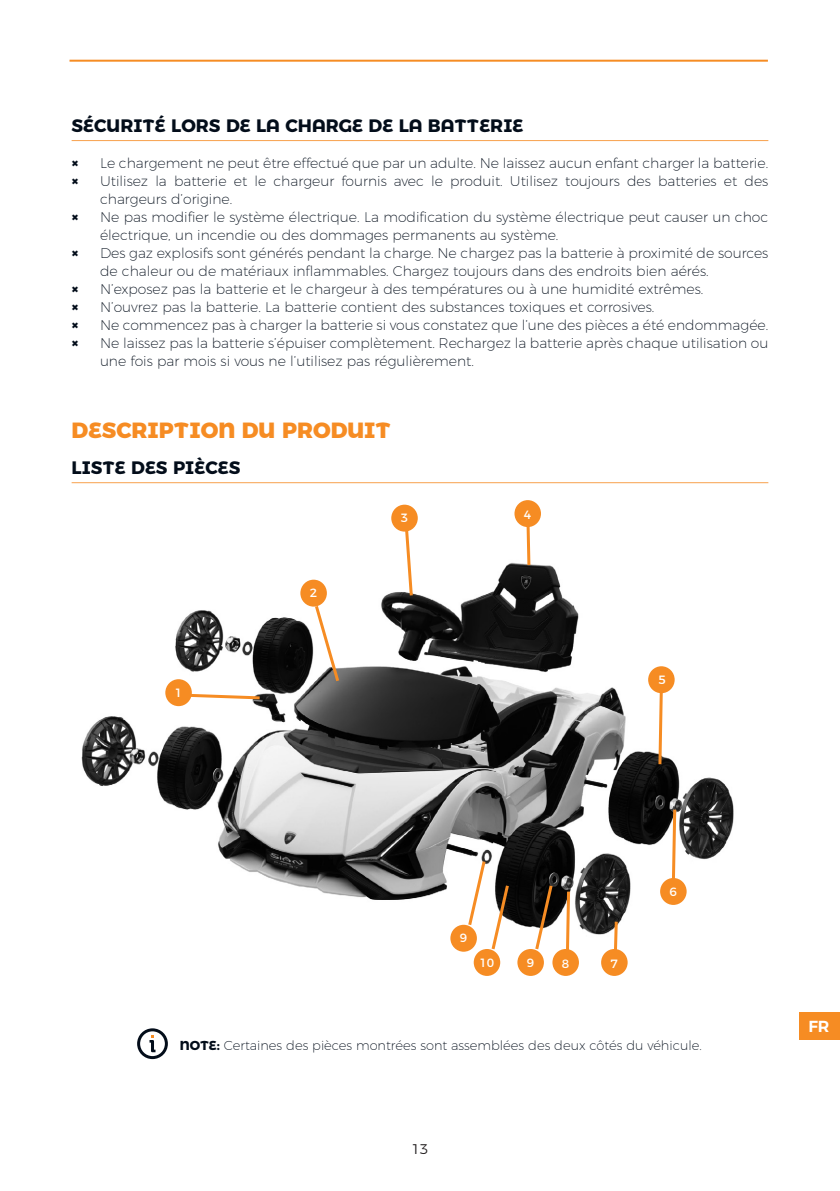
<style>
.page{position:relative;width:840px;height:1191px;background:#fff}
.page>*{position:absolute;margin:0;border:0;box-sizing:border-box;transform-origin:0 0}
.TITOL_PRINCIPAL_FR{font:800 22px "Montserrat Alternates";color:#f68c23}
.TITOL_2_ES{font:700 18px "Montserrat Alternates";color:#030d1a}
.t1{font:600 16px "Montserrat";color:#fff}
.t2{font:200 14px/18px "Montserrat";color:#030d1a}
.t3{font:900 14px "Montserrat";color:#030d1a}
.t4{font:300 14px "Montserrat Alternates";color:#231f20}
.interior_dins_titol{font:200 13px "Montserrat";color:#030d1a}
.Interior{font:12px "Montserrat";color:#fff}
.s1{font-family:"Montserrat Alternates";font-weight:700}
</style>
<div class="page">
<div style="left:798px;top:1012px;width:41px;height:27px;background:#f68c23"></div>
<hr style="left:69px;top:60px;width:698px;height:2px;background:#f68c23">
<hr style="left:72px;top:140px;width:696px;height:1px;background:#f8a14c">
<hr style="left:72px;top:482px;width:696px;height:1px;background:#f8a14c">
<div style="left:137px;top:1028px;width:31px;height:31px;border:3px solid #030d1a;border-radius:50%"></div>
<svg style="left:149px;top:1035px;width:6px;height:17px"></svg>
<img style="left:81px;top:562px;width:653px;height:373px">
<svg style="left:189px;top:692px;width:73px;height:9px"></svg>
<svg style="left:312px;top:602px;width:29px;height:82px"></svg>
<svg style="left:402px;top:527px;width:12px;height:71px"></svg>
<svg style="left:656px;top:692px;width:8px;height:75px"></svg>
<svg style="left:670px;top:806px;width:7px;height:73px"></svg>
<svg style="left:611px;top:918px;width:8px;height:58px"></svg>
<svg style="left:533px;top:882px;width:21px;height:70px"></svg>
<svg style="left:466px;top:858px;width:44px;height:94px"></svg>
<svg style="left:563px;top:888px;width:8px;height:62px"></svg>
<svg style="left:524px;top:527px;width:7px;height:41px"></svg>
<div style="left:165px;top:679px;width:27px;height:27px;background:#f68c23;border-radius:50%"></div>
<div style="left:300px;top:579px;width:27px;height:27px;background:#f68c23;border-radius:50%"></div>
<div style="left:391px;top:504px;width:26px;height:27px;background:#f68c23;border-radius:50%"></div>
<div style="left:514px;top:500px;width:26px;height:27px;background:#f68c23;border-radius:50%"></div>
<div style="left:647px;top:666px;width:27px;height:27px;background:#f68c23;border-radius:50%"></div>
<div style="left:659px;top:878px;width:27px;height:27px;background:#f68c23;border-radius:50%"></div>
<div style="left:600px;top:949px;width:27px;height:27px;background:#f68c23;border-radius:50%"></div>
<div style="left:552px;top:949px;width:26px;height:27px;background:#f68c23;border-radius:50%"></div>
<div style="left:517px;top:949px;width:26px;height:27px;background:#f68c23;border-radius:50%"></div>
<div style="left:450px;top:924px;width:26px;height:27px;background:#f68c23;border-radius:50%"></div>
<div style="left:473px;top:949px;width:27px;height:27px;background:#f68c23;border-radius:50%"></div>
<p class="TITOL_2_ES" style="left:72px;top:110px;width:453px">SÉCURITÉ LORS DE LA CHARGE DE LA BATTERIE</p>
<p class="t3" style="left:72px;top:151px;width:9px">×</p>
<p class="t2" style="left:100px;top:152px;width:669px">Le chargement ne peut être effectué que par un adulte. Ne laissez aucun enfant charger la batterie.</p>
<p class="t3" style="left:72px;top:169px;width:9px">×</p>
<p class="t2" style="left:100px;top:170px;width:669px">Utilisez la batterie et le chargeur fournis avec le produit. Utilisez toujours des batteries et des chargeurs d’origine.</p>
<p class="t3" style="left:72px;top:205px;width:9px">×</p>
<p class="t2" style="left:100px;top:206px;width:669px">Ne pas modifier le système électrique. La modification du système électrique peut causer un choc électrique, un incendie ou des dommages permanents au système.</p>
<p class="t3" style="left:72px;top:241px;width:9px">×</p>
<p class="t2" style="left:100px;top:242px;width:669px">Des gaz explosifs sont générés pendant la charge. Ne chargez pas la batterie à proximité de sources de chaleur ou de matériaux inflammables. Chargez toujours dans des endroits bien aérés.</p>
<p class="t3" style="left:72px;top:277px;width:9px">×</p>
<p class="t2" style="left:100px;top:278px;width:604px">N’exposez pas la batterie et le chargeur à des températures ou à une humidité extrêmes.</p>
<p class="t3" style="left:72px;top:295px;width:9px">×</p>
<p class="t2" style="left:100px;top:296px;width:555px">N’ouvrez pas la batterie. La batterie contient des substances toxiques et corrosives.</p>
<p class="t3" style="left:72px;top:313px;width:9px">×</p>
<p class="t2" style="left:100px;top:314px;width:669px">Ne commencez pas à charger la batterie si vous constatez que l’une des pièces a été endommagée.</p>
<p class="t3" style="left:72px;top:331px;width:9px">×</p>
<p class="t2" style="left:100px;top:332px;width:669px">Ne laissez pas la batterie s’épuiser complètement. Rechargez la batterie après chaque utilisation ou une fois par mois si vous ne l’utilisez pas régulièrement.</p>
<p class="TITOL_PRINCIPAL_FR" style="left:72px;top:411px;width:321px">DESCRIPTION DU PRODUIT</p>
<p class="TITOL_2_ES" style="left:72px;top:452px;width:170px">LISTE DES PIÈCES</p>
<p class="Interior" style="left:400px;top:508px;width:9px">3</p>
<p class="Interior" style="left:523px;top:505px;width:9px">4</p>
<p class="Interior" style="left:309px;top:583px;width:9px">2</p>
<p class="Interior" style="left:175px;top:683px;width:9px">1</p>
<p class="Interior" style="left:658px;top:670px;width:9px">5</p>
<p class="Interior" style="left:459px;top:928px;width:9px">9</p>
<p class="Interior" style="left:479px;top:952px;width:16px">10</p>
<p class="Interior" style="left:526px;top:952px;width:9px">9</p>
<p class="Interior" style="left:561px;top:954px;width:9px">8</p>
<p class="Interior" style="left:610px;top:954px;width:9px">7</p>
<p class="Interior" style="left:669px;top:881px;width:9px">6</p>
<p class="interior_dins_titol" style="left:180px;top:1035px;width:523px"><span class="s1">NOTE:</span> Certaines des pièces montrées sont assemblées des deux côtés du véhicule.</p>
<p class="t4" style="left:411px;top:1138px;width:19px">13</p>
<p class="t1" style="left:808px;top:1013px;width:22px">FR</p>
</div>
